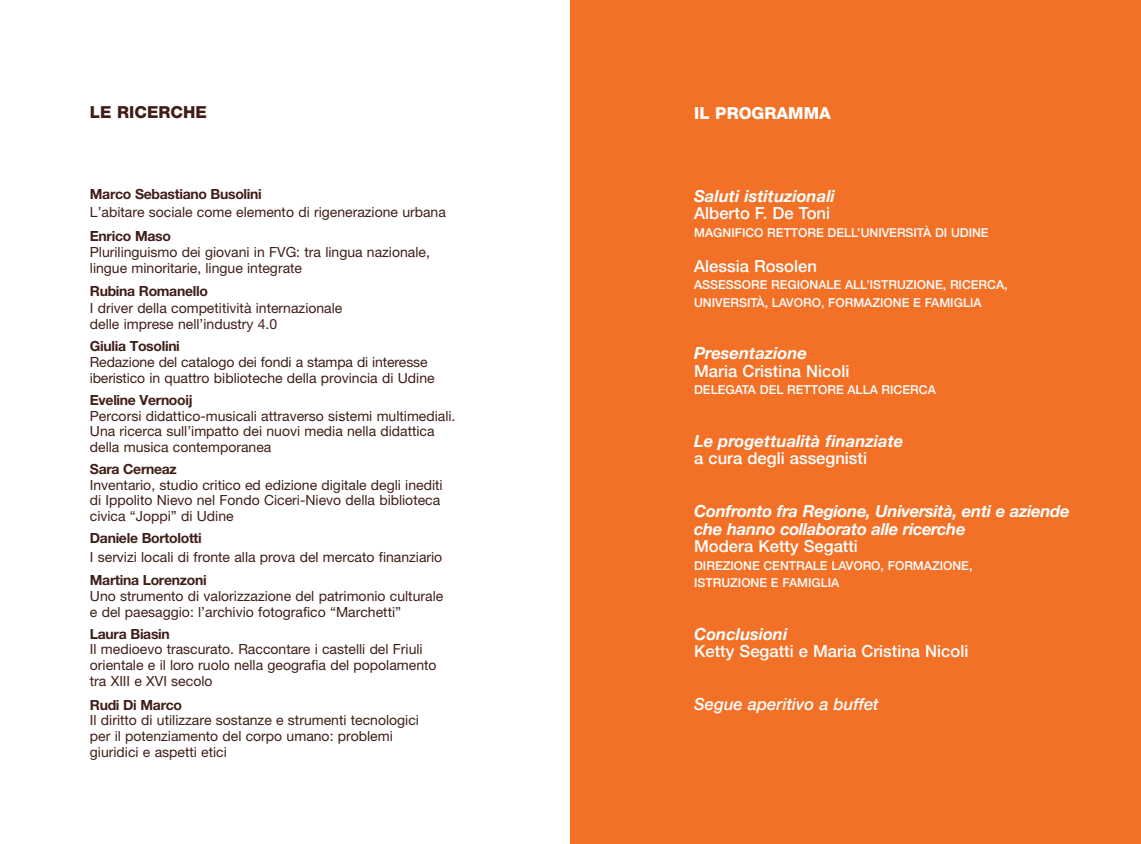
<style>
.page{position:relative;width:1141px;height:844px;background:#fff}
.page>*{position:absolute;margin:0;border:0;box-sizing:border-box;transform-origin:0 0}
.t1{font:italic 700 16.62px/17.5px "Helvetica Neue";letter-spacing:-.015em;color:#fff}
.t2{font:500 16.62px "Helvetica Neue";color:#fff}
.t3{font:italic 500 16.62px "Helvetica Neue";color:#fff}
.t4{font:800 16.62px "Helvetica Neue LT Std";color:#fff}
.t5{font:800 16.62px "Helvetica Neue LT Std";color:#401e17}
.t6{font:14px/15.8px "Helvetica Neue LT Std";color:#401e17}
.t7{font:700 14px "Helvetica Neue LT Std";letter-spacing:-.02em;color:#401e17}
.t8{font:500 12.25px/17.5px "Helvetica Neue";color:#fff}
</style>
<div class="page">
<div style="left:570px;top:0;width:571px;height:843px;background:#f27127"></div>
<p class="t5" style="left:90px;top:106px;width:118px">LE RICERCHE</p>
<p class="t7" style="left:90px;top:189px;width:173px">Marco Sebastiano Busolini</p>
<p class="t6" style="left:90px;top:206px;width:358px">L’abitare sociale come elemento di rigenerazione urbana</p>
<p class="t7" style="left:90px;top:231px;width:82px">Enrico Maso</p>
<p class="t6" style="left:90px;top:245px;width:342px">Plurilinguismo dei giovani in FVG: tra lingua nazionale, lingue minoritarie, lingue integrate</p>
<p class="t7" style="left:90px;top:286px;width:120px">Rubina Romanello</p>
<p class="t6" style="left:90px;top:301px;width:254px;line-height:16.6px">I driver della competitività internazionale delle imprese nell’industry 4.0</p>
<p class="t7" style="left:90px;top:341px;width:92px">Giulia Tosolini</p>
<p class="t6" style="left:90px;top:355px;width:346px">Redazione del catalogo dei fondi a stampa di interesse iberistico in quattro biblioteche della provincia di Udine</p>
<p class="t7" style="left:90px;top:394px;width:104px">Eveline Vernooij</p>
<p class="t6" style="left:90px;top:409px;width:367px">Percorsi didattico-musicali attraverso sistemi multimediali.<br>Una ricerca sull’impatto dei nuovi media nella didattica della musica contemporanea</p>
<p class="t7" style="left:90px;top:464px;width:88px">Sara Cerneaz</p>
<p class="t6" style="left:90px;top:478px;width:354px">Inventario, studio critico ed edizione digitale degli inediti di Ippolito Nievo nel Fondo Ciceri-Nievo della biblioteca civica “Joppi” di Udine</p>
<p class="t7" style="left:90px;top:533px;width:113px">Daniele Bortolotti</p>
<p class="t6" style="left:90px;top:550px;width:354px">I servizi locali di fronte alla prova del mercato finanziario</p>
<p class="t7" style="left:90px;top:575px;width:118px">Martina Lorenzoni</p>
<p class="t6" style="left:90px;top:589px;width:355px">Uno strumento di valorizzazione del patrimonio culturale e del paesaggio: l’archivio fotografico “Marchetti”</p>
<p class="t7" style="left:90px;top:628px;width:81px">Laura Biasin</p>
<p class="t6" style="left:90px;top:642px;width:348px">Il medioevo trascurato. Raccontare i castelli del Friuli orientale e il loro ruolo nella geografia del popolamento tra XIII e XVI secolo</p>
<p class="t7" style="left:90px;top:699px;width:94px">Rudi Di Marco</p>
<p class="t6" style="left:90px;top:713px;width:331px">Il diritto di utilizzare sostanze e strumenti tecnologici per il potenziamento del corpo umano: problemi giuridici e aspetti etici</p>
<p class="t4" style="left:694px;top:107px;width:138px">IL PROGRAMMA</p>
<p class="t1" style="left:694px;top:187px;width:142px">Saluti istituzionali</p>
<p class="t2" style="left:694px;top:203px;width:137px">ALBERTO F. DE TONI</p>
<p class="t8" style="left:694px;top:223px;width:296px">MAGNIFICO RETTORE DELL’UNIVERSITÀ DI UDINE</p>
<p class="t2" style="left:694px;top:255px;width:124px">ALESSIA ROSOLEN</p>
<p class="t8" style="left:694px;top:276px;width:315px">ASSESSORE REGIONALE ALL’ISTRUZIONE, RICERCA,<br>UNIVERSITÀ, LAVORO, FORMAZIONE E FAMIGLIA</p>
<p class="t1" style="left:694px;top:344px;width:114px">Presentazione</p>
<p class="t2" style="left:694px;top:360px;width:157px">MARIA CRISTINA NICOLI</p>
<p class="t8" style="left:694px;top:381px;width:243px">DELEGATA DEL RETTORE ALLA RICERCA</p>
<p class="t1" style="left:694px;top:432px;width:211px">Le progettualità finanziate</p>
<p class="t2" style="left:694px;top:448px;width:174px">A CURA DEGLI ASSEGNISTI</p>
<p class="t1" style="left:694px;top:502px;width:377px">Confronto fra Regione, Università, enti e aziende che hanno collaborato alle ricerche</p>
<p class="t2" style="left:694px;top:535px;width:165px">MODERA KETTY SEGATTI</p>
<p class="t8" style="left:694px;top:556px;width:280px">DIREZIONE CENTRALE LAVORO, FORMAZIONE,<br>ISTRUZIONE E FAMIGLIA</p>
<p class="t1" style="left:694px;top:624px;width:95px">Conclusioni</p>
<p class="t2" style="left:694px;top:640px;width:276px">KETTY SEGATTI E MARIA CRISTINA NICOLI</p>
<p class="t3" style="left:694px;top:693px;width:186px">Segue aperitivo a buffet</p>
</div>
